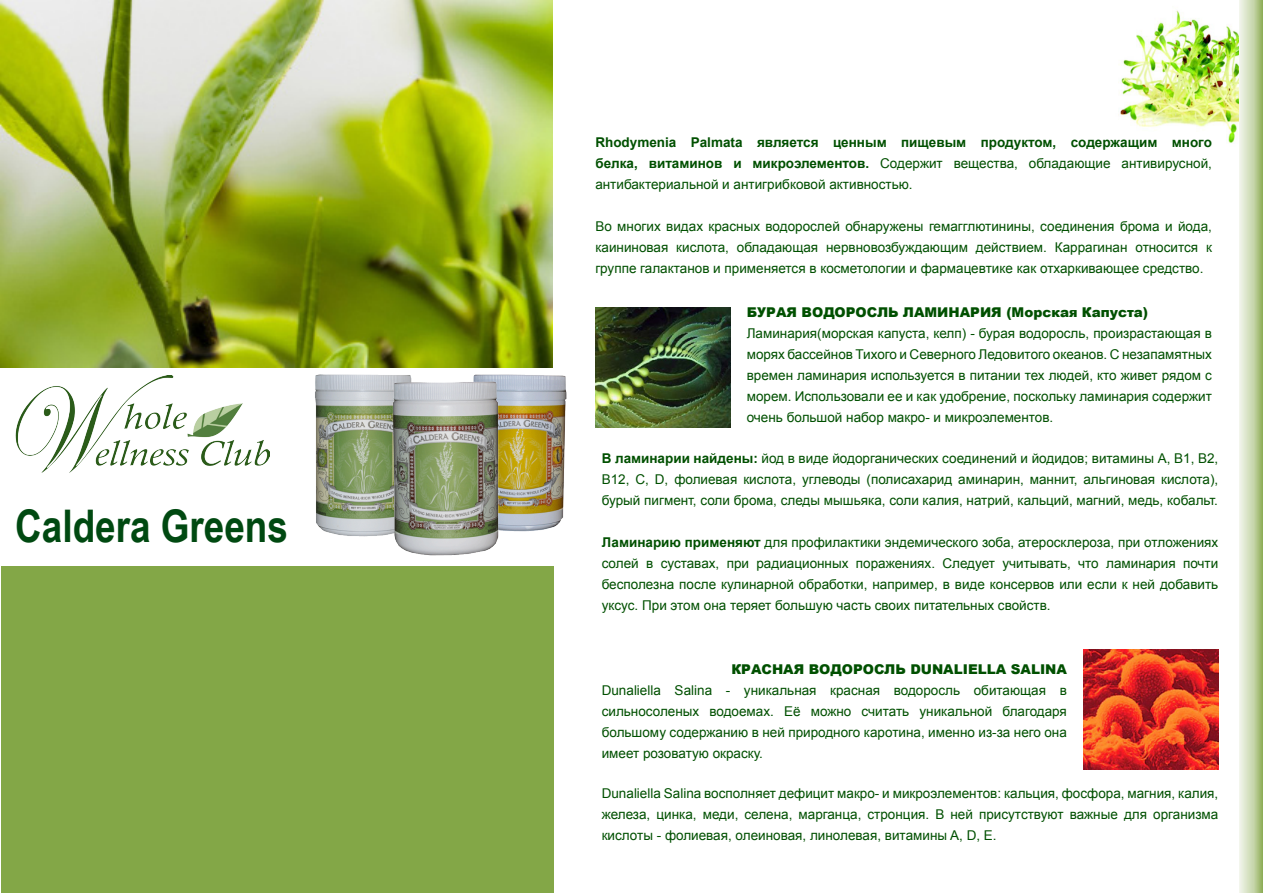
<style>
.page{position:relative;width:1263px;height:893px;background:#fff}
.page>*{position:absolute;margin:0;border:0;box-sizing:border-box;transform-origin:0 0}
.t1{font:700 45px "Arial Narrow";color:#004911}
.t2{font:13.5px/21px "Arial";color:#005000;text-align:justify}
.t3{font:700 13.5px/21px "Arial";color:#005000;text-align:justify}
.t4{font:900 13.5px "Arial";color:#005000}
.s1{font-weight:400}
.s2{font-weight:700}
</style>
<div class="page">
<img style="left:1118px;top:10px;width:121px;height:133px">
<img style="left:0;top:0;width:553px;height:367px">
<div style="left:1px;top:566px;width:553px;height:327px;background:#83a747"></div>
<img style="left:1239px;top:0;width:24px;height:893px">
<img style="left:15px;top:376px;width:254px;height:97px">
<img style="left:473px;top:375px;width:94px;height:157px">
<img style="left:315px;top:375px;width:96px;height:162px">
<img style="left:392px;top:382px;width:107px;height:173px">
<img style="left:595px;top:307px;width:135px;height:120px">
<img style="left:1083px;top:650px;width:135px;height:120px">
<p class="t1" style="left:15px;top:492px;width:274px">Caldera Greens</p>
<p class="t3" style="left:595px;top:132px;width:618px">Rhodymenia Palmata является ценным пищевым продуктом, содержащим много белка, витаминов и микроэлементов. <span class="s1">Содержит вещества, обладающие антивирусной, антибактериальной и антигрибковой активностью.</span></p>
<p class="t2" style="left:595px;top:216px;width:618px">Во многих видах красных водорослей обнаружены гемагглютинины, соединения брома и йода, каининовая кислота, обладающая нервновозбуждающим действием. Каррагинан относится к группе галактанов и применяется в косметологии и фармацевтике как отхаркивающее средство.</p>
<p class="t4" style="left:747px;top:303px;width:403px">БУРАЯ ВОДОРОСЛЬ ЛАМИНАРИЯ (Морская Капуста)</p>
<p class="t2" style="left:747px;top:323px;width:467px">Ламинария(морская капуста, келп) - бурая водоросль, произрастающая в морях бассейнов Тихого и Северного Ледовитого океанов. С незапамятных времен ламинария используется в питании тех людей, кто живет рядом с морем. Использовали ее и как удобрение, поскольку ламинария содержит очень большой набор макро- и микроэлементов.</p>
<p class="t2" style="left:602px;top:448px;width:618px"><span class="s2">В ламинарии найдены:</span> йод в виде йодорганических соединений и йодидов; витамины А, В1, В2, В12, С, D, фолиевая кислота, углеводы (полисахарид аминарин, маннит, альгиновая кислота), бурый пигмент, соли брома, следы мышьяка, соли калия, натрий, кальций, магний, медь, кобальт.</p>
<p class="t2" style="left:602px;top:532px;width:618px"><span class="s2">Ламинарию применяют</span> для профилактики эндемического зоба, атеросклероза, при отложениях солей в суставах, при радиационных поражениях. Следует учитывать, что ламинария почти бесполезна после кулинарной обработки, например, в виде консервов или если к ней добавить уксус. При этом она теряет большую часть своих питательных свойств.</p>
<p class="t4" style="left:731px;top:659px;width:337px">КРАСНАЯ ВОДОРОСЛЬ DUNALIELLA SALINA</p>
<p class="t2" style="left:602px;top:679px;width:467px">Dunaliella Salina - уникальная красная водоросль обитающая в сильносоленых водоемах. Её можно считать уникальной благодаря большому содержанию в ней природного каротина, именно из-за него она имеет розоватую окраску.</p>
<p class="t2" style="left:602px;top:783px;width:618px">Dunaliella Salina восполняет дефицит макро- и микроэлементов: кальция, фосфора, магния, калия, железа, цинка, меди, селена, марганца, стронция. В ней присутствуют важные для организма кислоты - фолиевая, олеиновая, линолевая, витамины A, D, E.</p>
</div>
